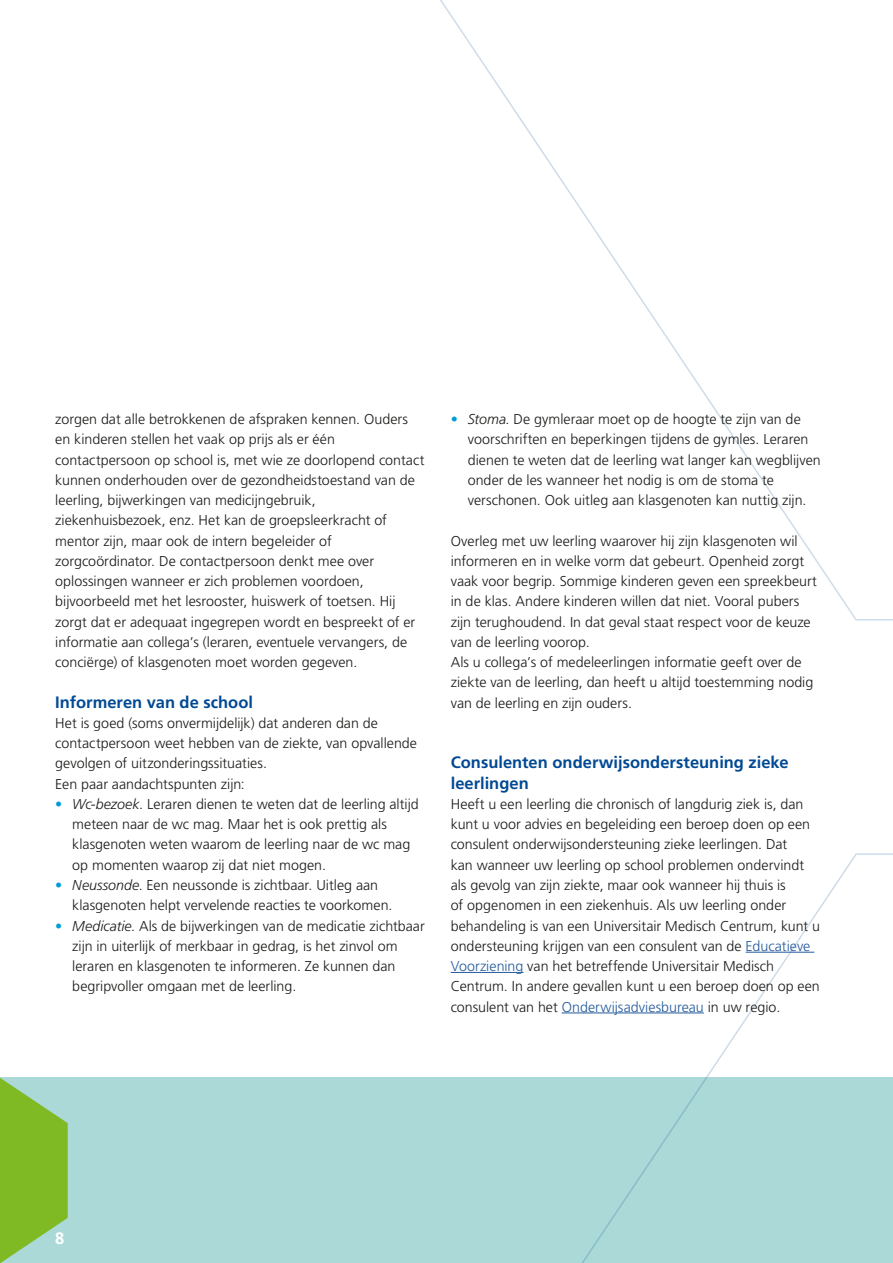
<style>
.page{position:relative;width:893px;height:1263px;background:#fff}
.page>*{position:absolute;margin:0;border:0;box-sizing:border-box;transform-origin:0 0}
.t1{font:700 16.5px/20.2px "Frutiger LT Std";color:#004993}
.t2{font:700 16.5px "Frutiger LT Std";color:#fff}
.t3{font:300 14.25px/20.2px "Frutiger LT Std";color:#1a1a18}
.s1{color:#009dd4}
.s2{font-style:italic}
.s3{color:#245a9c}
</style>
<div class="page">
<div style="left:0;top:1078px;width:893px;height:185px;background:#aad9d7"></div>
<svg style="left:0;top:1078px;width:68px;height:185px"></svg>
<svg style="left:440px;top:0;width:453px;height:621px"></svg>
<svg style="left:484px;top:853px;width:409px;height:410px"></svg>
<hr style="left:746px;top:952px;width:68px;height:1px;background:#245a9c">
<hr style="left:451px;top:972px;width:72px;height:1px;background:#245a9c">
<hr style="left:562px;top:1012px;width:142px;height:1px;background:#245a9c">
<p class="t3" style="left:55px;top:409px;width:371px">zorgen dat alle betrokkenen de afspraken kennen. Ouders en kinderen stellen het vaak op prijs als er één contactpersoon op school is, met wie ze doorlopend contact kunnen onderhouden over de gezondheidstoestand van de leerling, bijwerkingen van medicijngebruik, ziekenhuisbezoek, enz. Het kan de groepsleerkracht of mentor zijn, maar ook de intern begeleider of zorgcoördinator. De contactpersoon denkt mee over oplossingen wanneer er zich problemen voordoen, bijvoorbeeld met het lesrooster, huiswerk of toetsen. Hij zorgt dat er adequaat ingegrepen wordt en bespreekt of er informatie aan collega’s (leraren, eventuele vervangers, de conciërge) of klasgenoten moet worden gegeven.</p>
<p class="t1" style="left:55px;top:692px;width:199px">Informeren van de school</p>
<p class="t3" style="left:55px;top:713px;width:363px">Het is goed (soms onvermijdelijk) dat anderen dan de contactpersoon weet hebben van de ziekte, van opvallende gevolgen of uitzonderingssituaties.<br>Een paar aandachtspunten zijn:</p>
<p class="t3" style="left:72px;top:794px;width:348px;text-indent:-17px"><span class="s1">•</span> <span class="s2">Wc-bezoek</span>. Leraren dienen te weten dat de leerling altijd meteen naar de wc mag. Maar het is ook prettig als klasgenoten weten waarom de leerling naar de wc mag op momenten waarop zij dat niet mogen.</p>
<p class="t3" style="left:72px;top:875px;width:322px;text-indent:-17px"><span class="s1">•</span> <span class="s2">Neussonde</span>. Een neussonde is zichtbaar. Uitleg aan klasgenoten helpt vervelende reacties te voorkomen.</p>
<p class="t3" style="left:72px;top:916px;width:354px;text-indent:-17px"><span class="s1">•</span> <span class="s2">Medicatie</span>. Als de bijwerkingen van de medicatie zichtbaar zijn in uiterlijk of merkbaar in gedrag, is het zinvol om leraren en klasgenoten te informeren. Ze kunnen dan begripvoller omgaan met de leerling.</p>
<p class="t3" style="left:468px;top:409px;width:354px;text-indent:-17px"><span class="s1">•</span> <span class="s2">Stoma</span>. De gymleraar moet op de hoogte te zijn van de voorschriften en beperkingen tijdens de gymles. Leraren dienen te weten dat de leerling wat langer kan wegblijven onder de les wanneer het nodig is om de stoma te verschonen. Ook uitleg aan klasgenoten kan nuttig zijn.</p>
<p class="t3" style="left:451px;top:531px;width:368px">Overleg met uw leerling waarover hij zijn klasgenoten wil informeren en in welke vorm dat gebeurt. Openheid zorgt vaak voor begrip. Sommige kinderen geven een spreekbeurt in de klas. Andere kinderen willen dat niet. Vooral pubers zijn terughoudend. In dat geval staat respect voor de keuze van de leerling voorop.<br>Als u collega’s of medeleerlingen informatie geeft over de ziekte van de leerling, dan heeft u altijd toestemming nodig van de leerling en zijn ouders.</p>
<p class="t1" style="left:451px;top:753px;width:339px">Consulenten onderwijsondersteuning zieke leerlingen</p>
<p class="t3" style="left:451px;top:794px;width:371px">Heeft u een leerling die chronisch of langdurig ziek is, dan kunt u voor advies en begeleiding een beroep doen op een consulent onderwijsondersteuning zieke leerlingen. Dat<br>kan wanneer uw leerling op school problemen ondervindt als gevolg van zijn ziekte, maar ook wanneer hij thuis is<br>of opgenomen in een ziekenhuis. Als uw leerling onder behandeling is van een Universitair Medisch Centrum, kunt u ondersteuning krijgen van een consulent van de <span class="s3">Educatieve Voorziening</span> van het betreffende Universitair Medisch Centrum. In andere gevallen kunt u een beroep doen op een consulent van het <span class="s3">Onderwijsadviesbureau</span> in uw regio.</p>
<p class="t2" style="left:55px;top:1228px;width:11px">8</p>
</div>
